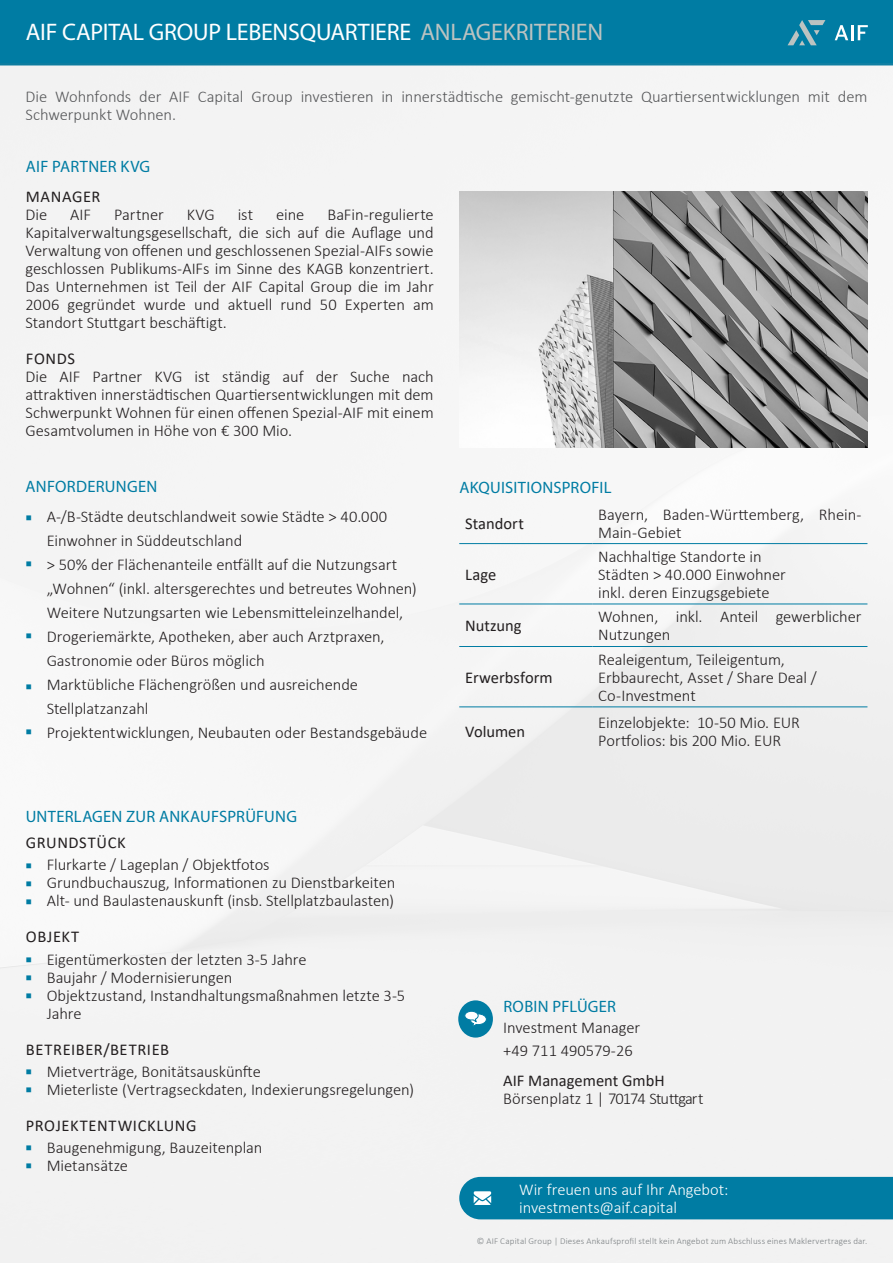
<style>
.page{position:relative;width:893px;height:1263px;background:#fff}
.page>*{position:absolute;margin:0;border:0;box-sizing:border-box;transform-origin:0 0}
.Fließtext{font:24px "Myriad Pro";letter-spacing:-.01em;color:#fff}
.Fließtext-2{font:300 16.5px/18px "Calibri";letter-spacing:-.005em;color:#231f20}
.Aufzählung_NEU{font:300 16.5px/24px "Calibri";letter-spacing:-.005em;color:#231f20}
.Fließtext-3{font:300 16.5px/18px "Calibri";letter-spacing:-.005em;color:#57585a}
.Fließtext-4{font:16.5px "Myriad Pro";letter-spacing:.015em;color:#007ca3}
.Fließtext-5{font:16.5px "Calibri";letter-spacing:.03em;color:#231f20}
.Fließtext-6{font:300 16.5px "Calibri";letter-spacing:-.005em;color:#fff}
.Fließtext-7{font:16.5px "Calibri";color:#231f20}
.t1{font:16.5px "Minion Pro";color:#007ca3}
.Fließtext-8{font:16.5px "Calibri";letter-spacing:-.005em;color:#231f20}
.t2{font:300 9px "Calibri";letter-spacing:.02em;color:#7b8083}
.s1{color:#bcc3c1}
.s2{font-family:"Myriad Pro";font-weight:400;color:#007ca3}
.s3{font-weight:400}
</style>
<div class="page">
<div style="left:0;top:0;width:893px;height:65px;background:#007ca3"></div>
<svg style="left:835px;top:25px;width:33px;height:15px"></svg>
<svg style="left:787px;top:20px;width:38px;height:25px"></svg>
<div style="left:0;top:64px;width:892px;height:1198px;background:#f4f4f4"></div>
<hr style="left:459px;top:543px;width:133px;height:1px;background:#007ca3">
<hr style="left:592px;top:543px;width:275px;height:1px;background:#007ca3">
<hr style="left:459px;top:604px;width:133px;height:1px;background:#007ca3">
<hr style="left:592px;top:604px;width:275px;height:1px;background:#007ca3">
<hr style="left:459px;top:646px;width:133px;height:1px;background:#007ca3">
<hr style="left:592px;top:646px;width:275px;height:1px;background:#007ca3">
<hr style="left:459px;top:707px;width:133px;height:1px;background:#007ca3">
<hr style="left:592px;top:707px;width:275px;height:1px;background:#007ca3">
<div style="left:459px;top:1177px;width:434px;height:42px;background:#007ca3"></div>
<img style="left:459px;top:192px;width:408px;height:255px">
<div style="left:458px;top:1000px;width:35px;height:37px;background:#007ca3;border-radius:50%"></div>
<svg style="left:465px;top:1011px;width:21px;height:15px"></svg>
<p class="Fließtext" style="left:26px;top:17px;width:579px">AIF CAPITAL GROUP LEBENSQUARTIERE <span class="s1">ANLAGEKRITERIEN</span></p>
<p class="Fließtext-3" style="left:26px;top:87px;width:843px">Die Wohnfonds der AIF Capital Group investieren in innerstädtische gemischt-genutzte Quartiersentwicklungen mit dem<br>Schwerpunkt Wohnen.</p>
<p class="Fließtext-4" style="left:26px;top:157px;width:126px">AIF PARTNER KVG</p>
<p class="Fließtext-5" style="left:26px;top:185px;width:76px">MANAGER</p>
<p class="Fließtext-2" style="left:26px;top:205px;width:23px">Die</p>
<p class="Fließtext-2" style="left:70px;top:205px;width:22px">AIF</p>
<p class="Fließtext-2" style="left:114px;top:205px;width:51px">Partner</p>
<p class="Fließtext-2" style="left:187px;top:205px;width:30px">KVG</p>
<p class="Fließtext-2" style="left:238px;top:205px;width:17px">ist</p>
<p class="Fließtext-2" style="left:276px;top:205px;width:30px">eine</p>
<p class="Fließtext-2" style="left:26px;top:205px;width:410px;text-align:justify;text-indent:302px">BaFin-regulierte Kapitalverwaltungsgesellschaft, die sich auf die Auflage und Verwaltung von offenen und geschlossenen Spezial-AIFs sowie geschlossen Publikums-AIFs im Sinne des KAGB konzentriert.<br>Das Unternehmen ist Teil der AIF Capital Group die im Jahr 2006 gegründet wurde und aktuell rund 50 Experten am Standort Stuttgart beschäftigt.</p>
<p class="Fließtext-5" style="left:26px;top:347px;width:51px">FONDS</p>
<p class="Fließtext-2" style="left:26px;top:367px;width:410px;text-align:justify">Die AIF Partner KVG ist ständig auf der Suche nach attraktiven innerstädtischen Quartiersentwicklungen mit dem Schwerpunkt Wohnen für einen offenen Spezial-AIF mit einem Gesamtvolumen in Höhe von € 300 Mio.</p>
<p class="Fließtext-4" style="left:26px;top:477px;width:133px">ANFORDERUNGEN</p>
<p class="Aufzählung_NEU" style="left:47px;top:504px;width:342px">A-/B-Städte deutschlandweit sowie Städte &gt; 40.000<br>Einwohner in Süddeutschland</p>
<p class="Aufzählung_NEU" style="left:47px;top:552px;width:371px">&gt; 50% der Flächenanteile entfällt auf die Nutzungsart „Wohnen“ (inkl. altersgerechtes und betreutes Wohnen)</p>
<p class="Aufzählung_NEU" style="left:47px;top:600px;width:358px">Weitere Nutzungsarten wie Lebensmitteleinzelhandel,</p>
<p class="Aufzählung_NEU" style="left:47px;top:624px;width:339px">Drogeriemärkte, Apotheken, aber auch Arztpraxen,<br>Gastronomie oder Büros möglich</p>
<p class="Aufzählung_NEU" style="left:47px;top:672px;width:313px">Marktübliche Flächengrößen und ausreichende<br>Stellplatzanzahl</p>
<p class="Aufzählung_NEU" style="left:47px;top:720px;width:382px">Projektentwicklungen, Neubauten oder Bestandsgebäude</p>
<p class="t1" style="left:26px;top:505px;width:8px">■</p>
<p class="t1" style="left:26px;top:552px;width:8px">■</p>
<p class="t1" style="left:26px;top:624px;width:8px">■</p>
<p class="t1" style="left:26px;top:675px;width:8px">■</p>
<p class="t1" style="left:26px;top:720px;width:8px">■</p>
<p class="Fließtext-4" style="left:26px;top:806px;width:273px">UNTERLAGEN ZUR ANKAUFSPRÜFUNG</p>
<p class="Fließtext-5" style="left:26px;top:831px;width:101px">GRUNDSTÜCK</p>
<p class="Aufzählung_NEU" style="left:47px;top:853px;width:224px">Flurkarte / Lageplan / Objektfotos</p>
<p class="Aufzählung_NEU" style="left:47px;top:871px;width:350px">Grundbuchauszug, Informationen zu Dienstbarkeiten</p>
<p class="Aufzählung_NEU" style="left:47px;top:889px;width:349px">Alt- und Baulastenauskunft (insb. Stellplatzbaulasten)</p>
<p class="Fließtext-5" style="left:26px;top:925px;width:55px">OBJEKT</p>
<p class="Aufzählung_NEU" style="left:47px;top:947px;width:261px">Eigentümerkosten der letzten 3-5 Jahre</p>
<p class="Aufzählung_NEU" style="left:47px;top:965px;width:187px">Baujahr / Modernisierungen</p>
<p class="Aufzählung_NEU" style="left:47px;top:986px;width:360px;line-height:18px">Objektzustand, Instandhaltungsmaßnahmen letzte 3-5<br>Jahre</p>
<p class="Fließtext-5" style="left:26px;top:1038px;width:145px">BETREIBER/BETRIEB</p>
<p class="Aufzählung_NEU" style="left:47px;top:1059px;width:216px">Mietverträge, Bonitätsauskünfte</p>
<p class="Aufzählung_NEU" style="left:47px;top:1077px;width:369px">Mieterliste (Vertragseckdaten, Indexierungsregelungen)</p>
<p class="Fließtext-5" style="left:26px;top:1114px;width:172px">PROJEKTENTWICKLUNG</p>
<p class="Aufzählung_NEU" style="left:47px;top:1135px;width:217px">Baugenehmigung, Bauzeitenplan</p>
<p class="Aufzählung_NEU" style="left:47px;top:1153px;width:83px">Mietansätze</p>
<p class="t1" style="left:26px;top:853px;width:8px">■</p>
<p class="t1" style="left:26px;top:871px;width:8px">■</p>
<p class="t1" style="left:26px;top:889px;width:8px">■</p>
<p class="t1" style="left:26px;top:947px;width:8px">■</p>
<p class="t1" style="left:26px;top:965px;width:8px">■</p>
<p class="t1" style="left:26px;top:983px;width:8px">■</p>
<p class="t1" style="left:26px;top:1060px;width:8px">■</p>
<p class="t1" style="left:26px;top:1078px;width:8px">■</p>
<p class="t1" style="left:26px;top:1135px;width:8px">■</p>
<p class="t1" style="left:26px;top:1153px;width:8px">■</p>
<p class="Fließtext-4" style="left:459px;top:478px;width:154px">AKQUISITIONSPROFIL</p>
<p class="Fließtext-7" style="left:465px;top:512px;width:60px">Standort</p>
<p class="Fließtext-2" style="left:598px;top:505px;width:265px">Bayern, Baden-Württemberg, Rhein-<br>Main-Gebiet</p>
<p class="Fließtext-5" style="left:465px;top:563px;width:33px">Lage</p>
<p class="Fließtext-2" style="left:598px;top:547px;width:189px">Nachhaltige Standorte in<br>Städten &gt; 40.000 Einwohner inkl. deren Einzugsgebiete</p>
<p class="Fließtext-7" style="left:465px;top:614px;width:58px">Nutzung</p>
<p class="Fließtext-2" style="left:598px;top:608px;width:265px">Wohnen, inkl. Anteil gewerblicher<br>Nutzungen</p>
<p class="Fließtext-7" style="left:465px;top:666px;width:89px">Erwerbsform</p>
<p class="Fließtext-2" style="left:598px;top:650px;width:188px">Realeigentum, Teileigentum,</p>
<p class="Fließtext-2" style="left:598px;top:668px;width:220px">Erbbaurecht, Asset / Share Deal /</p>
<p class="Fließtext-2" style="left:598px;top:686px;width:99px">Co-Investment</p>
<p class="Fließtext-8" style="left:465px;top:720px;width:61px">Volumen</p>
<p class="Fließtext-2" style="left:598px;top:713px;width:203px">Einzelobjekte: 10-50 Mio. EUR</p>
<p class="Fließtext-2" style="left:598px;top:731px;width:184px">Portfolios: bis 200 Mio. EUR</p>
<p class="Fließtext-2" style="left:503px;top:995px;width:138px;line-height:22.2px"><span class="s2">ROBIN PFLÜGER<br></span>Investment Manager +49 711 490579-26</p>
<p class="Fließtext-2" style="left:503px;top:1071px;width:202px"><span class="s3">AIF Management GmbH<br></span>Börsenplatz 1 | 70174 Stuttgart</p>
<p class="Fließtext-6" style="left:519px;top:1179px;width:211px">Wir freuen uns auf Ihr Angebot:</p>
<p class="Fließtext-6" style="left:519px;top:1197px;width:159px">investments@aif.capital</p>
<p class="t2" style="left:477px;top:1236px;width:392px">© AIF Capital Group | Dieses Ankaufsprofil stellt kein Angebot zum Abschluss eines Maklervertrages dar.</p>
</div>
